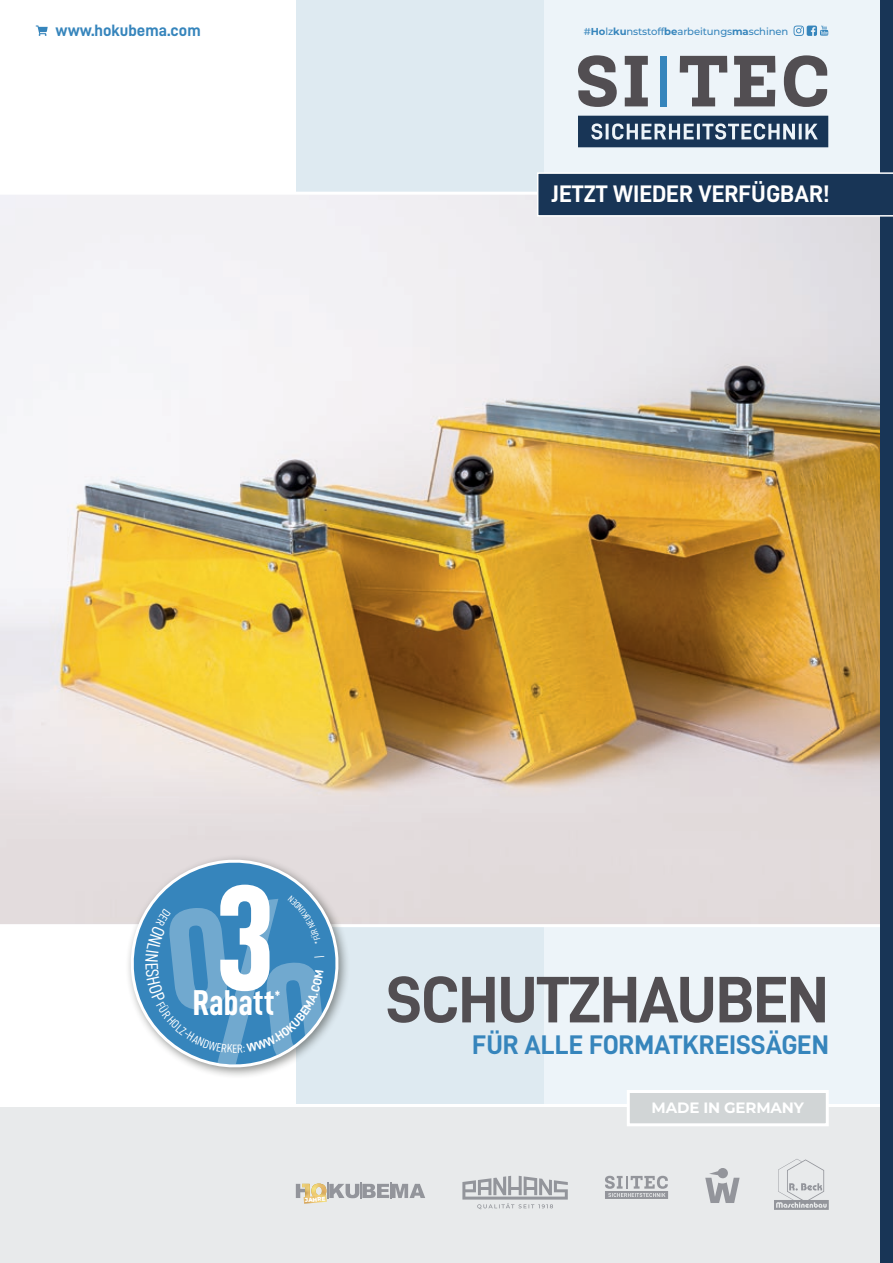
<style>
.page{position:relative;width:893px;height:1263px;background:#fff}
.page>*{position:absolute;margin:0;border:0;box-sizing:border-box;transform-origin:0 0}
.t1{font:150px "D DIN Condensed Bold";color:#fff}
.t2{font:66px "D DIN Bold";letter-spacing:-.02em;color:#524e52}
.t3{font:36px "D DIN Condensed Bold";color:#fff}
.t4{font:27px "D DIN Bold";color:#3685bc}
.t5{font:24px "D DIN Bold";color:#fff}
.t6{font:18px "D DIN Condensed Bold";color:#fff}
.t7{font:16.5px "D DIN Bold";color:#3685bc}
.t8{font:700 15px "Montserrat";letter-spacing:-.01em;color:#fff}
.t9{font:500 10.05px "Montserrat";letter-spacing:-.01em;color:#3685bc}
.t10{font:900 5.7px "Montserrat";color:#fff}
.s1{font-weight:700}
</style>
<div class="page">
<div style="left:0;top:1108px;width:893px;height:155px;background:#e8eaeb"></div>
<div style="left:296px;top:0;width:248px;height:1103px;background:#deeaf1"></div>
<div style="left:544px;top:0;width:349px;height:1103px;background:#edf4f9"></div>
<svg style="left:793px;top:26px;width:35px;height:10px"></svg>
<svg style="left:625px;top:1090px;width:205px;height:36px;background:#d9dcdd"></svg>
<svg style="left:578px;top:116px;width:250px;height:31px;background:#445c78"></svg>
<svg style="left:578px;top:55px;width:39px;height:52px"></svg>
<svg style="left:625px;top:56px;width:23px;height:50px"></svg>
<svg style="left:680px;top:56px;width:47px;height:50px"></svg>
<svg style="left:734px;top:56px;width:41px;height:50px"></svg>
<svg style="left:784px;top:55px;width:43px;height:52px"></svg>
<div style="left:660px;top:56px;width:7px;height:50px;background:#3685bc"></div>
<img style="left:0;top:192px;width:880px;height:735px">
<div style="left:880px;top:0;width:13px;height:1263px;background:#183556"></div>
<svg style="left:537px;top:172px;width:356px;height:45px;background:#2d4765"></svg>
<svg style="left:605px;top:1176px;width:63px;height:23px"></svg>
<svg style="left:705px;top:1168px;width:35px;height:35px"></svg>
<svg style="left:296px;top:1183px;width:129px;height:16px"></svg>
<img style="left:304px;top:1195px;width:23px;height:9px">
<svg style="left:462px;top:1176px;width:106px;height:33px"></svg>
<svg style="left:774px;top:1159px;width:55px;height:51px"></svg>
<div style="left:125px;top:853px;width:225px;height:226px;background:#20231e;opacity:.5"></div>
<svg style="left:127px;top:856px;width:215px;height:215px"></svg>
<svg style="left:36px;top:25px;width:12px;height:11px"></svg>
<svg style="left:145px;top:895px;width:181px;height:175px;background:#5f9dc7"></svg>
<h3 class="t7" style="left:56px;top:21px;width:147px">www.hokubema.com</h3>
<p class="t9" style="left:584px;top:25px;width:206px">#<span class="s1">Ho</span>lz<span class="s1">ku</span>nststoff<span class="s1">be</span>arbeitungs<span class="s1">ma</span>schinen</p>
<h3 class="t5" style="left:551px;top:181px;width:280px">JETZT WIEDER VERFÜGBAR!</h3>
<h1 class="t1" style="left:215px;top:855px;width:61px">3</h1>
<h3 class="t3" style="left:193px;top:983px;width:83px">Rabatt</h3>
<h3 class="t6" style="left:275px;top:987px;width:8px">*</h3>
<p class="t10" style="left:305px;top:1196px;width:22px;rotate:-5deg">JAHRE</p>
<h2 class="t2" style="left:386px;top:963px;width:444px">SCHUTZHAUBEN</h2>
<h3 class="t4" style="left:472px;top:1030px;width:358px">FÜR ALLE FORMATKREISSÄGEN</h3>
<h3 class="t8" style="left:652px;top:1097px;width:154px">MADE IN GERMANY</h3>
</div>
